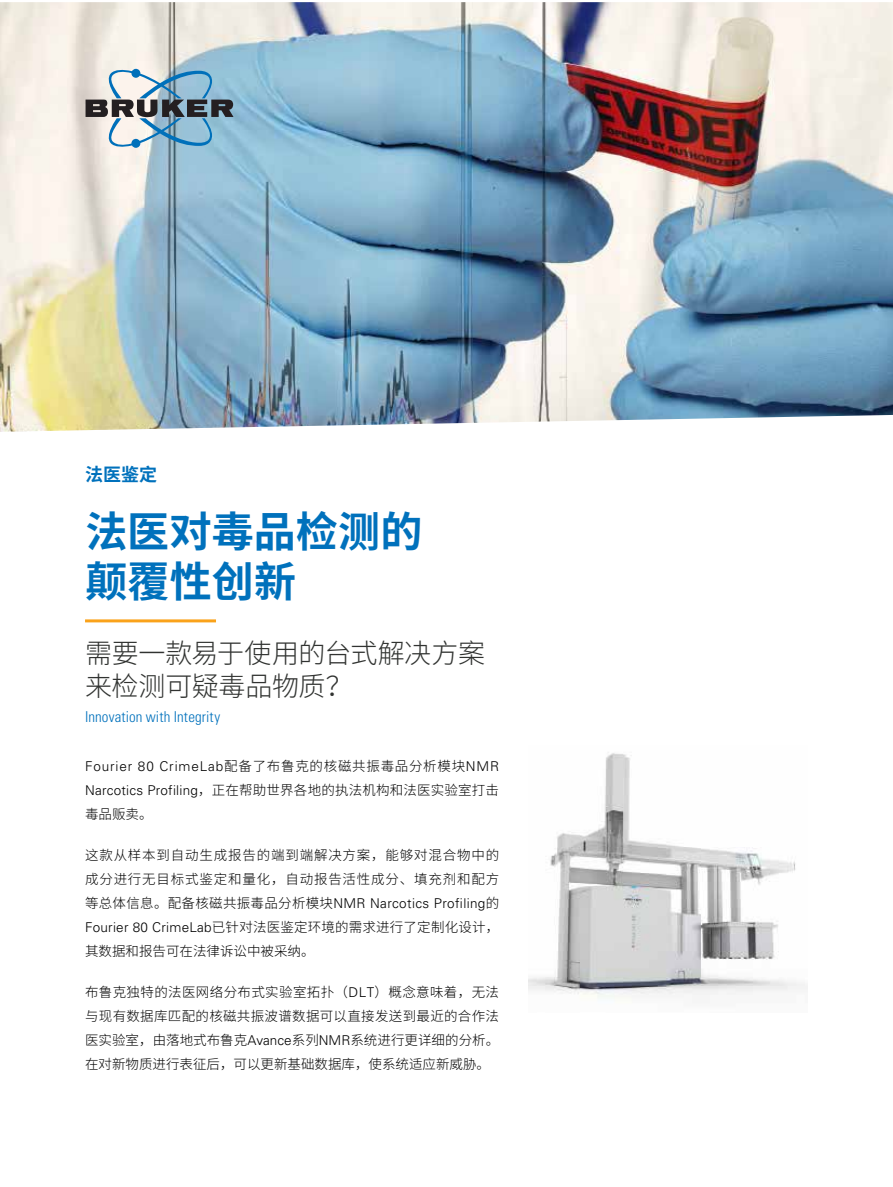
<style>
.page{position:relative;width:893px;height:1187px;background:#fff}
.page>*{position:absolute;margin:0;border:0;box-sizing:border-box;transform-origin:0 0}
.t1{font:700 42px/49.5px "Source Han Sans CN";color:#0071bc}
.t2{font:300 27px/33px "Source Han Sans CN";letter-spacing:-.01em;color:#313331}
.t3{font:700 18px "Source Han Sans CN";color:#0071bc}
.t4{font:300 condensed 15px "Univers LT Std";letter-spacing:.01em;color:#0071bc}
.t5{font:300 13.5px/24px "Source Han Sans CN";letter-spacing:.015em;color:#000}
.t6{font:300 13.5px/24px "Source Han Sans CN";letter-spacing:.06em;color:#000}
.t7{font:300 13.5px "Univers LT Std";letter-spacing:.025em;color:#000}
.t8{font:300 13.5px "Univers LT Std";letter-spacing:.065em;color:#000}
.s1{font-family:"Source Han Sans CN"}
.s2{font-family:"Univers LT Std"}
</style>
<div class="page">
<img style="left:0;top:2px;width:893px;height:430px">
<svg style="left:86px;top:69px;width:148px;height:79px;background:#95acba"></svg>
<hr style="left:85px;top:619px;width:131px;height:3px;background:#faa21a">
<img style="left:529px;top:752px;width:279px;height:246px">
<h3 class="t3" style="left:85px;top:464px;width:74px">法医鉴定</h3>
<h1 class="t1" style="left:86px;top:508px;width:339px">法医对毒品检测的颠覆性创新</h1>
<h2 class="t2" style="left:85px;top:637px;width:401px">需要一款易于使用的台式解决方案来检测可疑毒品物质？</h2>
<p class="t4" style="left:85px;top:707px;width:137px">Innovation with Integrity</p>
<p class="t8" style="left:85px;top:758px;width:416px">Fourier 80 CrimeLab<span class="s1">配备了布鲁克的核磁共振毒品分析模块</span>NMR</p>
<p class="t5" style="left:85px;top:778px;width:416px"><span class="s2">Narcotics Profiling</span>，正在帮助世界各地的执法机构和法医实验室打击毒品贩卖。</p>
<p class="t6" style="left:85px;top:843px;width:416px">这款从样本到自动生成报告的端到端解决方案，能够对混合物中的成分进行无目标式鉴定和量化，自动报告活性成分、填充剂和配方</p>
<p class="t7" style="left:85px;top:895px;width:416px"><span class="s1">等总体信息。配备核磁共振毒品分析模块</span>NMR Narcotics Profiling<span class="s1">的</span></p>
<p class="t5" style="left:85px;top:915px;width:416px"><span class="s2">Fourier 80 CrimeLab</span>已针对法医鉴定环境的需求进行了定制化设计，其数据和报告可在法律诉讼中被采纳。</p>
<p class="t5" style="left:85px;top:980px;width:416px;text-align:justify">布鲁克独特的法医网络分布式实验室拓扑（<span class="s2">DLT</span>）概念意味着，无法与现有数据库匹配的核磁共振波谱数据可以直接发送到最近的合作法医实验室，由落地式布鲁克<span class="s2">Avance</span>系列<span class="s2">NMR</span>系统进行更详细的分析。在对新物质进行表征后，可以更新基础数据库，使系统适应新威胁。</p>
</div>
